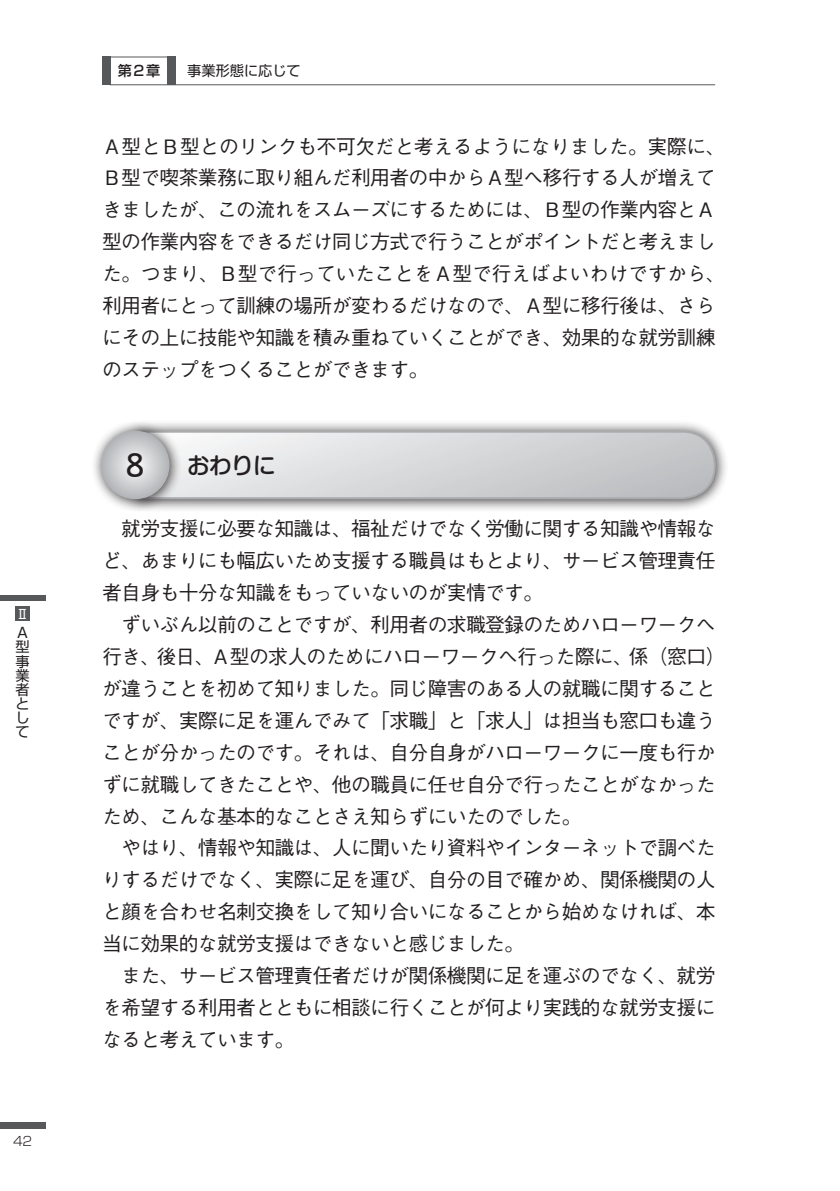
<style>
.page{position:relative;width:840px;height:1191px;background:#fff}
.page>*{position:absolute;margin:0;border:0;box-sizing:border-box;transform-origin:0 0}
.t1{font:34px "OCRB";color:#231f20}
.小見出し{font:500 22.6px "Shin M Go Pro";color:#231f20}
.本文{font:500 19.8px/31.8px "Gothic BBB Pro";letter-spacing:-.035em;color:#231f20;text-align:justify}
.t2{font:14.2px/14.2px "Shin Go Pro";color:#231f20;text-align:justify}
.t3{font:500 14.2px "Shin Go Pro";color:#231f20}
.t4{font:300 12.8px "Shin Go Pro";color:#231f20}
.t5{font:12.8px "Shin Go Pro";color:#fff}
</style>
<div class="page">
<div style="left:125px;top:419px;width:603px;height:93px;background:#231f20;opacity:.9"></div>
<svg style="left:182px;top:430px;width:534px;height:70px;background:#d3d3d5"></svg>
<div style="left:90px;top:419px;width:92px;height:92px;background:#231f20;opacity:.9"></div>
<svg style="left:101px;top:431px;width:68px;height:68px;background:#cacacd"></svg>
<div style="left:102px;top:57px;width:9px;height:28px;background:#57585a"></div>
<div style="left:110px;top:57px;width:58px;height:28px;border:1px solid #57585a"></div>
<div style="left:167px;top:57px;width:9px;height:28px;background:#57585a"></div>
<hr style="left:168px;top:84px;width:546px;height:1px;background:#57585a">
<div style="left:0;top:595px;width:45px;height:6px;background:#57585a"></div>
<div style="left:16px;top:607px;width:14px;height:14px;background:#57585a"></div>
<div style="left:0;top:1123px;width:45px;height:6px;background:#57585a"></div>
<p class="t5" style="left:16px;top:603px;width:14px">Ⅱ</p>
<p class="t2" style="left:16px;top:624px;width:15px">Ａ型事業者として</p>
<p class="t4" style="left:13px;top:1130px;width:20px">42</p>
<p class="t3" style="left:118px;top:59px;width:44px">第２章</p>
<p class="t2" style="left:187px;top:62px;width:115px">事業形態に応じて</p>
<p class="本文" style="left:102px;top:128px;width:624px;text-align:left">Ａ型とＢ型とのリンクも不可欠だと考えるようになりました。実際に、Ｂ型で喫茶業務に取り組んだ利用者の中からＡ型へ移行する人が増えてきましたが、この流れをスムーズにするためには、Ｂ型の作業内容とＡ型の作業内容をできるだけ同じ方式で行うことがポイントだと考えました。つまり、Ｂ型で行っていたことをＡ型で行えばよいわけですから、利用者にとって訓練の場所が変わるだけなので、Ａ型に移行後は、さらにその上に技能や知識を積み重ねていくことができ、効果的な就労訓練のステップをつくることができます。</p>
<p class="t1" style="left:125px;top:452px;width:22px">8</p>
<p class="小見出し" style="left:187px;top:447px;width:90px">おわりに</p>
<p class="本文" style="left:102px;top:510px;width:614px;text-indent:19px">就労支援に必要な知識は、福祉だけでなく労働に関する知識や情報など、あまりにも幅広いため支援する職員はもとより、サービス管理責任者自身も十分な知識をもっていないのが実情です。</p>
<p class="本文" style="left:102px;top:606px;width:624px;text-align:left;text-indent:19px">ずいぶん以前のことですが、利用者の求職登録のためハローワークへ行き、後日、Ａ型の求人のためにハローワークへ行った際に、係（窓口）が違うことを初めて知りました。同じ障害のある人の就職に関することですが、実際に足を運んでみて「求職」と「求人」は担当も窓口も違うことが分かったのです。それは、自分自身がハローワークに一度も行かずに就職してきたことや、他の職員に任せ自分で行ったことがなかったため、こんな基本的なことさえ知らずにいたのでした。</p>
<p class="本文" style="left:102px;top:829px;width:614px;text-indent:19px">やはり、情報や知識は、人に聞いたり資料やインターネットで調べたりするだけでなく、実際に足を運び、自分の目で確かめ、関係機関の人と顔を合わせ名刺交換をして知り合いになることから始めなければ、本当に効果的な就労支援はできないと感じました。</p>
<p class="本文" style="left:102px;top:957px;width:614px;text-indent:19px">また、サービス管理責任者だけが関係機関に足を運ぶのでなく、就労を希望する利用者とともに相談に行くことが何より実践的な就労支援になると考えています。</p>
</div>
